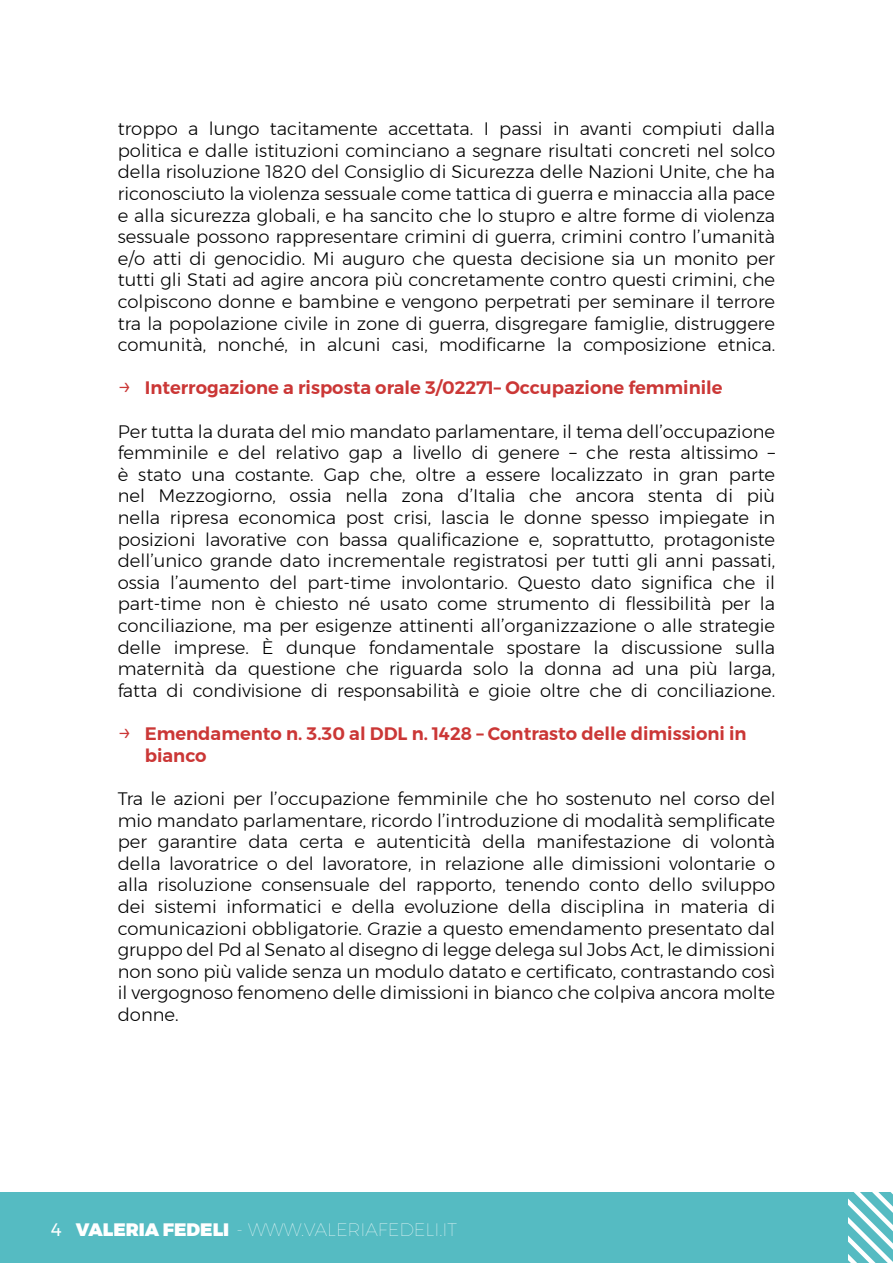
<style>
.page{position:relative;width:893px;height:1263px;background:#fff}
.page>*{position:absolute;margin:0;border:0;box-sizing:border-box;transform-origin:0 0}
.t1{font:300 18px/21.6px "Montserrat";color:#000;text-align:justify}
.t2{font:600 18px/21.6px "Montserrat";color:#cb3736}
.t3{font:100 18px "Montserrat";color:#fff}
.s1{font-weight:300;font-size:24px}
.s2{font-weight:400}
.s3{font-weight:900}
</style>
<div class="page">
<div style="left:0;top:1193px;width:893px;height:70px;background:#55bbc2"></div>
<svg style="left:848px;top:1192px;width:45px;height:71px"></svg>
<p class="t1" style="left:118px;top:118px;width:659px">troppo a lungo tacitamente accettata. I passi in avanti compiuti dalla politica e dalle istituzioni cominciano a segnare risultati concreti nel solco della risoluzione 1820 del Consiglio di Sicurezza delle Nazioni Unite, che ha riconosciuto la violenza sessuale come tattica di guerra e minaccia alla pace e alla sicurezza globali, e ha sancito che lo stupro e altre forme di violenza sessuale possono rappresentare crimini di guerra, crimini contro l’umanità e/o atti di genocidio. Mi auguro che questa decisione sia un monito per tutti gli Stati ad agire ancora più concretamente contro questi crimini, che colpiscono donne e bambine e vengono perpetrati per seminare il terrore tra la popolazione civile in zone di guerra, disgregare famiglie, distruggere comunità, nonché, in alcuni casi, modificarne la composizione etnica.</p>
<p class="t2" style="left:118px;top:377px;width:606px"><span class="s1">→</span> Interrogazione a risposta orale 3/02271– Occupazione femminile</p>
<p class="t1" style="left:118px;top:420px;width:659px">Per tutta la durata del mio mandato parlamentare, il tema dell’occupazione femminile e del relativo gap a livello di genere – che resta altissimo – è stato una costante. Gap che, oltre a essere localizzato in gran parte nel Mezzogiorno, ossia nella zona d’Italia che ancora stenta di più nella ripresa economica post crisi, lascia le donne spesso impiegate in posizioni lavorative con bassa qualificazione e, soprattutto, protagoniste dell’unico grande dato incrementale registratosi per tutti gli anni passati, ossia l’aumento del part-time involontario. Questo dato significa che il part-time non è chiesto né usato come strumento di flessibilità per la conciliazione, ma per esigenze attinenti all’organizzazione o alle strategie delle imprese. È dunque fondamentale spostare la discussione sulla maternità da questione che riguarda solo la donna ad una più larga, fatta di condivisione di responsabilità e gioie oltre che di conciliazione.</p>
<p class="t2" style="left:145px;top:723px;width:603px;text-indent:-27px"><span class="s1">→</span> Emendamento n. 3.30 al DDL n. 1428 – Contrasto delle dimissioni in bianco</p>
<p class="t1" style="left:118px;top:787px;width:659px">Tra le azioni per l’occupazione femminile che ho sostenuto nel corso del mio mandato parlamentare, ricordo l’introduzione di modalità semplificate per garantire data certa e autenticità della manifestazione di volontà della lavoratrice o del lavoratore, in relazione alle dimissioni volontarie o alla risoluzione consensuale del rapporto, tenendo conto dello sviluppo dei sistemi informatici e della evoluzione della disciplina in materia di comunicazioni obbligatorie. Grazie a questo emendamento presentato dal gruppo del Pd al Senato al disegno di legge delega sul Jobs Act, le dimissioni non sono più valide senza un modulo datato e certificato, contrastando così il vergognoso fenomeno delle dimissioni in bianco che colpiva ancora molte donne.</p>
<p class="t3" style="left:51px;top:1216px;width:407px"><span class="s2">4</span> <span class="s3">VALERIA FEDELI</span> - WWW.VALERIAFEDELI.IT</p>
</div>
